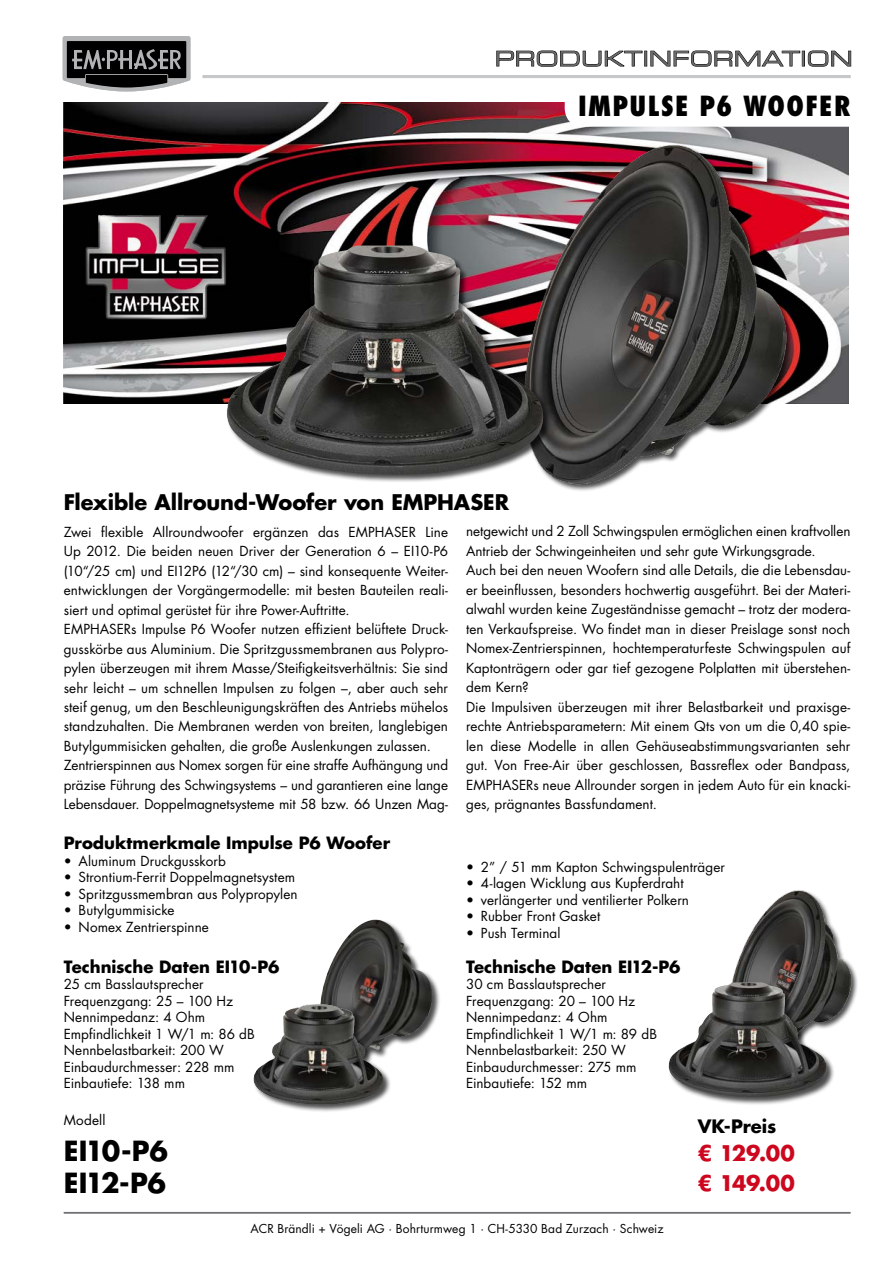
<style>
.page{position:relative;width:893px;height:1263px;background:#fff}
.page>*{position:absolute;margin:0;border:0;box-sizing:border-box;transform-origin:0 0}
.t1{font:800 condensed 27px "Futura Std";letter-spacing:.05em;color:#000}
.t2{font:700 27px/31.5px "Futura Std";letter-spacing:-.04em;color:#000}
.t3{font:700 21px "Futura Std";letter-spacing:-.005em;color:#000}
.t4{font:700 21px/30px "Futura Std";letter-spacing:-.02em;color:#cd071e}
.t5{font:20.4px "Eurostile LT Std Ex 2";letter-spacing:.01em;color:#666}
.t6{font:700 18px "Futura Std";color:#000}
.t7{font:700 16.5px "Futura Std";color:#000}
.t8{font:13.5px/19.5px "Futura Std";letter-spacing:.005em;color:#000}
.t9{font:12px "Futura Std";letter-spacing:.005em;color:#000}
</style>
<div class="page">
<hr style="left:64px;top:1212px;width:786px;height:1px;background:#707172">
<hr style="left:203px;top:75px;width:647px;height:3px;background:#c6c7c8">
<svg style="left:63px;top:36px;width:127px;height:55px;background:#4f5050"></svg>
<img style="left:64px;top:102px;width:784px;height:301px">
<img style="left:81px;top:215px;width:148px;height:104px">
<div style="left:524px;top:145px;width:270px;height:347px;background:#000;opacity:.7"></div>
<img style="left:512px;top:138px;width:279px;height:348px">
<div style="left:226px;top:245px;width:326px;height:238px;background:#000;opacity:.7"></div>
<img style="left:224px;top:246px;width:320px;height:229px">
<svg style="left:496px;top:50px;width:146px;height:17px"></svg>
<div style="left:644px;top:51px;width:3px;height:15px;border:1px solid #000"></div>
<svg style="left:650px;top:50px;width:150px;height:17px"></svg>
<div style="left:802px;top:51px;width:3px;height:15px;border:1px solid #000"></div>
<svg style="left:808px;top:50px;width:43px;height:17px"></svg>
<svg style="left:565px;top:102px;width:284px;height:25px"></svg>
<div style="left:319px;top:920px;width:122px;height:145px;background:#000;opacity:.7"></div>
<img style="left:319px;top:919px;width:114px;height:137px">
<div style="left:253px;top:1003px;width:139px;height:110px;background:#000;opacity:.7"></div>
<img style="left:253px;top:1004px;width:130px;height:100px">
<div style="left:728px;top:890px;width:131px;height:167px;background:#000;opacity:.7"></div>
<img style="left:728px;top:890px;width:125px;height:160px">
<div style="left:669px;top:982px;width:166px;height:124px;background:#000;opacity:.7"></div>
<img style="left:668px;top:982px;width:159px;height:115px">
<h3 class="t5" style="left:495px;top:45px;width:359px">PRODUKTINFORMATION</h3>
<h1 class="t1" style="left:578px;top:89px;width:274px">IMPULSE P6 WOOFER</h1>
<h2 class="t3" style="left:64px;top:488px;width:447px">Flexible Allround-Woofer von EMPHASER</h2>
<p class="t8" style="left:64px;top:522px;width:386px">Zwei flexible Allroundwoofer ergänzen das EMPHASER Line Up 2012. Die beiden neuen Driver der Generation 6 – EI10-P6 (10“/25 cm) und EI12P6 (12“/30 cm) – sind konsequente Weiter&shy;entwicklungen der Vorgängermodelle: mit besten Bauteilen reali&shy;siert und optimal gerüstet für ihre Power-Auftritte.<br>EMPHASERs Impulse P6 Woofer nutzen effizient belüftete Druck&shy;gusskörbe aus Aluminium. Die Spritzgussmembranen aus Polypro&shy;pylen überzeugen mit ihrem Masse/Steifigkeitsverhältnis: Sie sind sehr leicht – um schnellen Impulsen zu folgen –, aber auch sehr steif genug, um den Beschleunigungskräften des Antriebs mühelos standzuhalten. Die Membranen werden von breiten, langlebigen Butylgummisicken gehalten, die große Auslenkungen zulassen.<br>Zentrierspinnen aus Nomex sorgen für eine straffe Aufhängung und präzise Führung des Schwingsystems – und garantieren eine lange Lebensdauer. Doppelmagnetsysteme mit 58 bzw. 66 Unzen Mag-</p>
<p class="t8" style="left:466px;top:522px;width:386px">netgewicht und 2 Zoll Schwingspulen ermöglichen einen kraftvollen Antrieb der Schwingeinheiten und sehr gute Wirkungsgrade.<br>Auch bei den neuen Woofern sind alle Details, die die Lebensdau&shy;er beeinflussen, besonders hochwertig ausgeführt. Bei der Materi&shy;alwahl wurden keine Zugeständnisse gemacht – trotz der modera&shy;ten Verkaufspreise. Wo findet man in dieser Preislage sonst noch Nomex-Zentrierspinnen, hochtemperaturfeste Schwingspulen auf Kaptonträgern oder gar tief gezogene Polplatten mit überstehen&shy;dem Kern?<br>Die Impulsiven überzeugen mit ihrer Belastbarkeit und praxisge&shy;rechte Antriebsparametern: Mit einem Qts von um die 0,40 spie&shy;len diese Modelle in allen Gehäuseabstimmungsvarianten sehr gut. Von Free-Air über geschlossen, Bassreflex oder Bandpass, EMPHASERs neue Allrounder sorgen in jedem Auto für ein knacki&shy;ges, prägnantes Bassfundament.</p>
<p class="t7" style="left:64px;top:832px;width:328px">Produktmerkmale Impulse P6 Woofer</p>
<p class="t8" style="left:64px;top:851px;width:164px">• Aluminum Druckgusskorb</p>
<p class="t8" style="left:64px;top:868px;width:233px">• Strontium-Ferrit Doppelmagnetsystem</p>
<p class="t8" style="left:64px;top:884px;width:235px">• Spritzgussmembran aus Polypropylen</p>
<p class="t8" style="left:64px;top:901px;width:112px">• Butylgummisicke</p>
<p class="t8" style="left:64px;top:917px;width:147px">• Nomex Zentrierspinne</p>
<p class="t7" style="left:64px;top:955px;width:217px">Technische Daten EI10-P6</p>
<p class="t8" style="left:64px;top:976px;width:193px;line-height:16.5px">25 cm Basslautsprecher<br>Frequenzgang: 25 – 100 Hz<br>Nennimpedanz: 4 Ohm<br>Empfindlichkeit 1 W/1 m: 86 dB<br>Nennbelastbarkeit: 200 W<br>Einbaudurchmesser: 228 mm<br>Einbautiefe: 138 mm</p>
<p class="t8" style="left:64px;top:1111px;width:43px">Modell</p>
<h1 class="t2" style="left:64px;top:1135px;width:106px">EI10-P6<br>EI12-P6</h1>
<p class="t8" style="left:466px;top:857px;width:260px">• 2” / 51 mm Kapton Schwingspulenträger</p>
<p class="t8" style="left:466px;top:874px;width:219px">• 4-lagen Wicklung aus Kupferdraht</p>
<p class="t8" style="left:466px;top:890px;width:224px">• verlängerter und ventilierter Polkern</p>
<p class="t8" style="left:466px;top:907px;width:136px">• Rubber Front Gasket</p>
<p class="t8" style="left:466px;top:923px;width:96px">• Push Terminal</p>
<p class="t7" style="left:466px;top:955px;width:216px">Technische Daten EI12-P6</p>
<p class="t8" style="left:466px;top:976px;width:192px;line-height:16.5px">30 cm Basslautsprecher<br>Frequenzgang: 20 – 100 Hz<br>Nennimpedanz: 4 Ohm<br>Empfindlichkeit 1 W/1 m: 89 dB<br>Nennbelastbarkeit: 250 W<br>Einbaudurchmesser: 275 mm<br>Einbautiefe: 152 mm</p>
<h3 class="t6" style="left:698px;top:1114px;width:80px">VK-Preis</h3>
<h2 class="t4" style="left:698px;top:1138px;width:99px">€ 129.00 € 149.00</h2>
<p class="t9" style="left:251px;top:1221px;width:415px">ACR Brändli + Vögeli AG ∙ Bohrturmweg 1 ∙ CH-5330 Bad Zurzach ∙ Schweiz</p>
</div>
